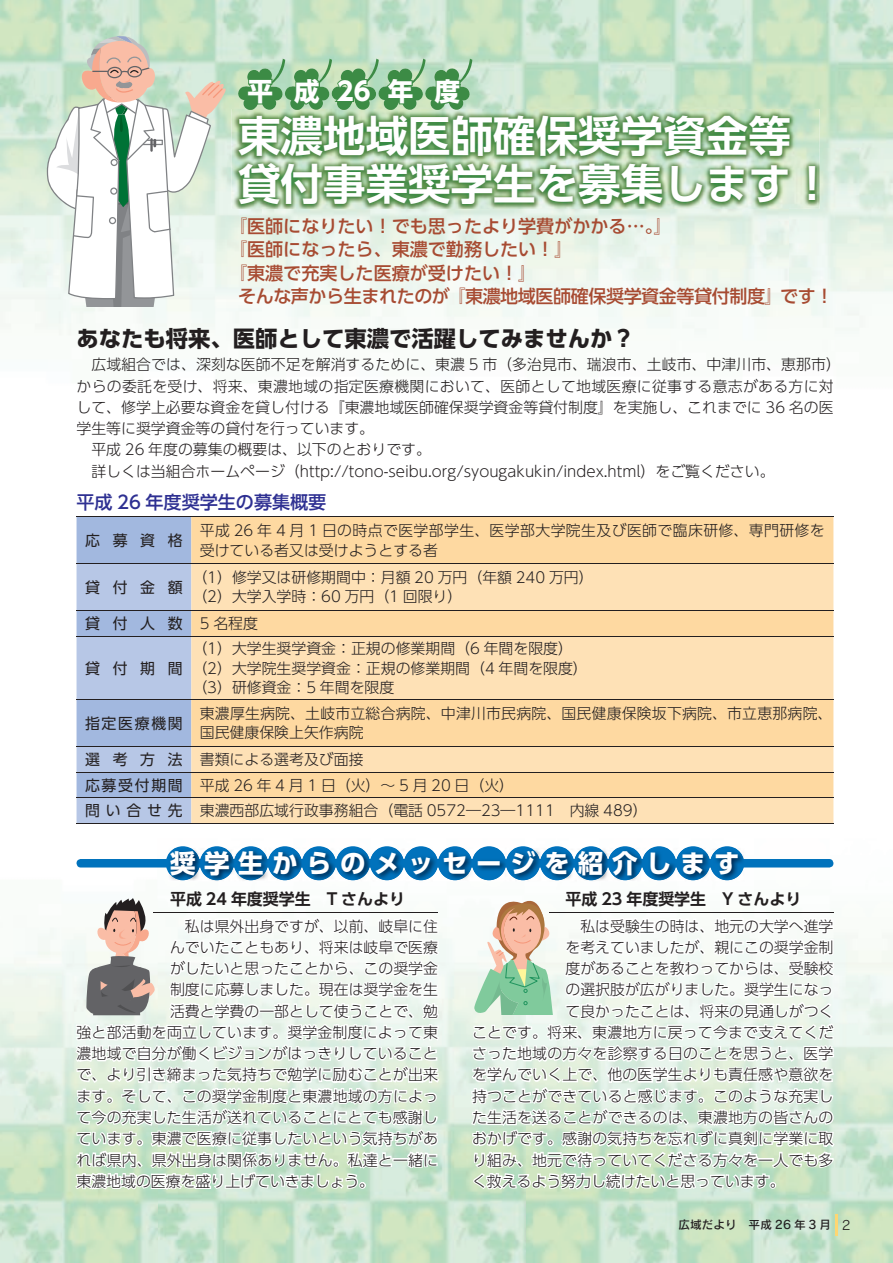
<style>
.page{position:relative;width:893px;height:1263px;background:#fff}
.page>*{position:absolute;margin:0;border:0;box-sizing:border-box;transform-origin:0 0}
.t1{font:700 42.45px/47.8px "UD Shin Go Pro De";color:#fff}
.t2{font:700 25.5px "UD Shin Go Pro";letter-spacing:.335em;color:#fff}
.t3{font:700 22.35px "UD Shin Go Pro";color:#231f20}
.t4{font:500 18px "UD Shin Go Pro";color:#a74b32}
.t5{font:500 18px "UD Shin Go Pro";letter-spacing:-.025em;color:#a74b32}
.t6{font:500 18px "UD Shin Go Pro";color:#2e3092}
.t7{font:700 15.9px "UD Shin Go Pro De";color:#231f20}
.t8{font:300 14.85px/26.5px "UD Shin Go Pro";color:#231f20}
.t9{font:300 14.85px "UD Shin Go Pro";letter-spacing:.02em;color:#231f20}
.t10{font:300 14.85px "UD Shin Go Pro";letter-spacing:.025em;color:#231f20}
.t11{font:14.85px "UD Shin Go Pro";letter-spacing:.855em;color:#231f20}
.t12{font:12.75px "Rodin Pro M";color:#231f20}
.t13{font:11.7px "Rodin Pro DB";color:#231f20}
</style>
<div class="page">
<img style="left:0;top:0;width:262px;height:335px">
<img style="left:262px;top:0;width:631px;height:148px">
<img style="left:0;top:818px;width:893px;height:445px">
<svg style="left:45px;top:36px;width:182px;height:270px"></svg>
<div style="left:191px;top:518px;width:642px;height:45px;background:#fed9a1"></div>
<svg style="left:77px;top:518px;width:114px;height:305px;background:#adbfe2"></svg>
<svg style="left:191px;top:564px;width:642px;height:259px;background:#fddeae"></svg>
<hr style="left:77px;top:517px;width:114px;height:1px;background:#231f20">
<hr style="left:191px;top:517px;width:642px;height:1px;background:#231f20">
<hr style="left:77px;top:563px;width:114px;height:1px;background:#231f20">
<hr style="left:191px;top:563px;width:642px;height:1px;background:#231f20">
<hr style="left:77px;top:610px;width:114px;height:1px;background:#231f20">
<hr style="left:191px;top:610px;width:642px;height:1px;background:#231f20">
<hr style="left:77px;top:636px;width:114px;height:1px;background:#231f20">
<hr style="left:191px;top:636px;width:642px;height:1px;background:#231f20">
<hr style="left:77px;top:699px;width:114px;height:1px;background:#231f20">
<hr style="left:191px;top:699px;width:642px;height:1px;background:#231f20">
<hr style="left:77px;top:746px;width:114px;height:1px;background:#231f20">
<hr style="left:191px;top:746px;width:642px;height:1px;background:#231f20">
<hr style="left:77px;top:772px;width:114px;height:1px;background:#231f20">
<hr style="left:191px;top:772px;width:642px;height:1px;background:#231f20">
<hr style="left:77px;top:797px;width:114px;height:1px;background:#231f20">
<hr style="left:191px;top:797px;width:642px;height:1px;background:#231f20">
<hr style="left:77px;top:823px;width:114px;height:1px;background:#231f20">
<hr style="left:191px;top:823px;width:642px;height:1px;background:#231f20">
<svg style="left:73px;top:898px;width:369px;height:294px"></svg>
<svg style="left:466px;top:897px;width:371px;height:294px"></svg>
<div style="left:77px;top:859px;width:756px;height:8px;background:#0072bc;border-radius:4px"></div>
<svg style="left:166px;top:846px;width:34px;height:34px"></svg>
<svg style="left:200px;top:846px;width:34px;height:34px"></svg>
<svg style="left:234px;top:846px;width:34px;height:34px"></svg>
<svg style="left:268px;top:846px;width:34px;height:34px"></svg>
<svg style="left:302px;top:846px;width:34px;height:34px"></svg>
<svg style="left:336px;top:846px;width:34px;height:34px"></svg>
<svg style="left:370px;top:846px;width:34px;height:34px"></svg>
<svg style="left:404px;top:846px;width:34px;height:34px"></svg>
<svg style="left:438px;top:846px;width:34px;height:34px"></svg>
<svg style="left:472px;top:846px;width:34px;height:34px"></svg>
<svg style="left:506px;top:846px;width:34px;height:34px"></svg>
<svg style="left:540px;top:846px;width:34px;height:34px"></svg>
<svg style="left:574px;top:846px;width:34px;height:34px"></svg>
<svg style="left:608px;top:846px;width:34px;height:34px"></svg>
<svg style="left:642px;top:846px;width:34px;height:34px"></svg>
<svg style="left:676px;top:846px;width:34px;height:34px"></svg>
<svg style="left:710px;top:846px;width:34px;height:34px"></svg>
<img style="left:168px;top:880px;width:576px;height:1px">
<img style="left:168px;top:848px;width:576px;height:32px">
<img style="left:231px;top:109px;width:589px;height:100px">
<svg style="left:235px;top:59px;width:238px;height:53px;background:#80b684"></svg>
<hr style="left:836px;top:1214px;width:2px;height:21px;background:#fed672">
<h2 class="t2" style="left:294px;top:70px;width:27px">成</h2>
<h2 class="t2" style="left:388px;top:70px;width:27px">年</h2>
<h2 class="t2" style="left:435px;top:70px;width:27px">度</h2>
<h2 class="t2" style="left:247px;top:70px;width:27px">平</h2>
<h1 class="t1" style="left:238px;top:111px;width:597px">東濃地域医師確保奨学資金等貸付事業奨学生を募集します!</h1>
<h2 class="t2" style="left:337px;top:70px;width:35px">26</h2>
<p class="t4" style="left:229px;top:211px;width:444px">『医師になりたい！でも思ったより学費がかかる... 『。</p>
<p class="t4" style="left:229px;top:235px;width:345px">『医師になったら、東濃で勤務したい!『</p>
<p class="t4" style="left:229px;top:258px;width:309px">『東濃で充実した医療が受けたい!『</p>
<p class="t5" style="left:238px;top:281px;width:597px">そんな声から生まれたのが『東濃地域医師確保奨学資金等貸付制度』です!</p>
<h3 class="t3" style="left:77px;top:320px;width:560px">あなたも将来、医師として東濃で活躍してみませんか?</h3>
<p class="t8" style="left:91px;top:351px;width:751px">広域組合では、深刻な医師不足を解消するために、東濃 5 市（多治見市、瑞浪市、土岐市、中津川市、恵那市(</p>
<p class="t9" style="left:77px;top:374px;width:759px">からの委託を受け、将来、東濃地域の指定医療機関において、医師として地域医療に従事する意志がある方に対</p>
<p class="t8" style="left:77px;top:393px;width:758px">して、修学上必要な資金を貸し付ける『東濃地域医師確保奨学資金等貸付制度』を実施し、これまでに 36 名の医</p>
<p class="t8" style="left:77px;top:415px;width:299px">学生等に奨学資金等の貸付を行っています。</p>
<p class="t8" style="left:91px;top:436px;width:341px">平成 26 年度の募集の概要は、以下のとおりです。</p>
<p class="t8" style="left:91px;top:457px;width:685px">詳しくは当組合ホームページ（http://tono-seibu.org/syougakukin/index.html）をご覧ください。</p>
<p class="t6" style="left:77px;top:488px;width:251px">平成 26 年度奨学生の募集概要</p>
<p class="t11" style="left:85px;top:528px;width:99px">応募資格</p>
<p class="t11" style="left:85px;top:575px;width:99px">貸付金額</p>
<p class="t11" style="left:85px;top:611px;width:99px">貸付人数</p>
<p class="t11" style="left:85px;top:656px;width:99px">貸付期間</p>
<p class="t11" style="left:85px;top:711px;width:99px">指定医療機関</p>
<p class="t11" style="left:85px;top:747px;width:99px">選考方法</p>
<p class="t11" style="left:85px;top:773px;width:99px">応募受付期間</p>
<p class="t11" style="left:85px;top:798px;width:99px">問い合せ先</p>
<p class="t10" style="left:200px;top:519px;width:626px">平成 26 年 4 月 1 日の時点で医学部学生、医学部大学院生及び医師で臨床研修、専門研修を</p>
<p class="t8" style="left:192px;top:536px;width:403px;line-height:27.6px;text-indent:7px">受けている者又は受けようとする者<br>（1）修学又は研修期間中：月額 20 万円（年額 240 万円(</p>
<p class="t8" style="left:200px;top:583px;width:264px;text-indent:-7px">（2）大学入学時：60 万円（1 回限り(<br>5 名程度</p>
<p class="t8" style="left:192px;top:639px;width:397px;line-height:19.2px">（1）大学生奨学資金：正規の修業期間（6 年間を限度(（2）大学院生奨学資金：正規の修業期間（4 年間を限度(（3）研修資金：5 年間を限度</p>
<p class="t8" style="left:200px;top:700px;width:634px">東濃厚生病院、土岐市立総合病院、中津川市民病院、国民健康保険坂下病院、市立恵那病院、</p>
<p class="t8" style="left:200px;top:719px;width:165px">国民健康保険上矢作病院書類による選考及び面接</p>
<p class="t8" style="left:200px;top:771px;width:316px">平成 26 年 4 月 1 日（火）～ 5 月 20 日（火(</p>
<p class="t8" style="left:200px;top:796px;width:449px">東濃西部広域行政事務組合（電話 0572―23―1111　内線 489(</p>
<h2 class="t2" style="left:170px;top:842px;width:571px">奨学生からのメッセージを紹介します</h2>
<p class="t7" style="left:170px;top:886px;width:236px">平成 24 年度奨学生　T さんより</p>
<p class="t8" style="left:185px;top:912px;width:254px">私は県外出身ですが、以前、岐阜に住</p>
<p class="t8" style="left:170px;top:933px;width:269px">んでいたこともあり、将来は岐阜で医療</p>
<p class="t8" style="left:170px;top:955px;width:269px">がしたいと思ったことから、この奨学金</p>
<p class="t8" style="left:170px;top:976px;width:269px">制度に応募しました。現在は奨学金を生</p>
<p class="t8" style="left:170px;top:997px;width:269px">活費と学費の一部として使うことで、勉</p>
<p class="t8" style="left:77px;top:1018px;width:363px">強と部活動を両立しています。奨学金制度によって東</p>
<p class="t8" style="left:77px;top:1040px;width:363px">濃地域で自分が働くビジョンがはっきりしていること</p>
<p class="t8" style="left:77px;top:1061px;width:363px">で、より引き締まった気持ちで勉学に励むことが出来</p>
<p class="t8" style="left:77px;top:1082px;width:363px">ます。そして、この奨学金制度と東濃地域の方によっ</p>
<p class="t8" style="left:77px;top:1103px;width:363px">て今の充実した生活が送れていることにとても感謝し</p>
<p class="t8" style="left:77px;top:1125px;width:363px">ています。東濃で医療に従事したいという気持ちがあ</p>
<p class="t8" style="left:77px;top:1146px;width:363px">れば県内、県外出身は関係ありません。私達と一緒に</p>
<p class="t8" style="left:77px;top:1167px;width:299px">東濃地域の医療を盛り上げていきましょう。</p>
<p class="t7" style="left:566px;top:886px;width:237px">平成 23 年度奨学生　Y さんより</p>
<p class="t8" style="left:580px;top:912px;width:254px">私は受験生の時は、地元の大学へ進学</p>
<p class="t8" style="left:566px;top:933px;width:269px">を考えていましたが、親にこの奨学金制</p>
<p class="t8" style="left:566px;top:955px;width:269px">度があることを教わってからは、受験校</p>
<p class="t8" style="left:566px;top:976px;width:269px">の選択肢が広がりました。奨学生になっ</p>
<p class="t8" style="left:566px;top:997px;width:269px">て良かったことは、将来の見通しがつく</p>
<p class="t8" style="left:472px;top:1018px;width:363px">ことです。将来、東濃地方に戻って今まで支えてくだ</p>
<p class="t8" style="left:472px;top:1040px;width:363px">さった地域の方々を診察する日のことを思うと、医学</p>
<p class="t8" style="left:472px;top:1061px;width:363px">を学んでいく上で、他の医学生よりも責任感や意欲を</p>
<p class="t8" style="left:472px;top:1082px;width:363px">持つことができていると感じます。このような充実し</p>
<p class="t8" style="left:472px;top:1103px;width:363px">た生活を送ることができるのは、東濃地方の皆さんの</p>
<p class="t8" style="left:472px;top:1125px;width:363px">おかげです。感謝の気持ちを忘れずに真剣に学業に取</p>
<p class="t8" style="left:472px;top:1146px;width:363px">り組み、地元で待っていてくださる方々を一人でも多</p>
<p class="t8" style="left:472px;top:1167px;width:314px">く救えるよう努力し続けたいと思っています。</p>
<p class="t13" style="left:678px;top:1217px;width:154px">広域だより　平成 26 年 3 月</p>
<p class="t12" style="left:842px;top:1216px;width:10px">2</p>
</div>
